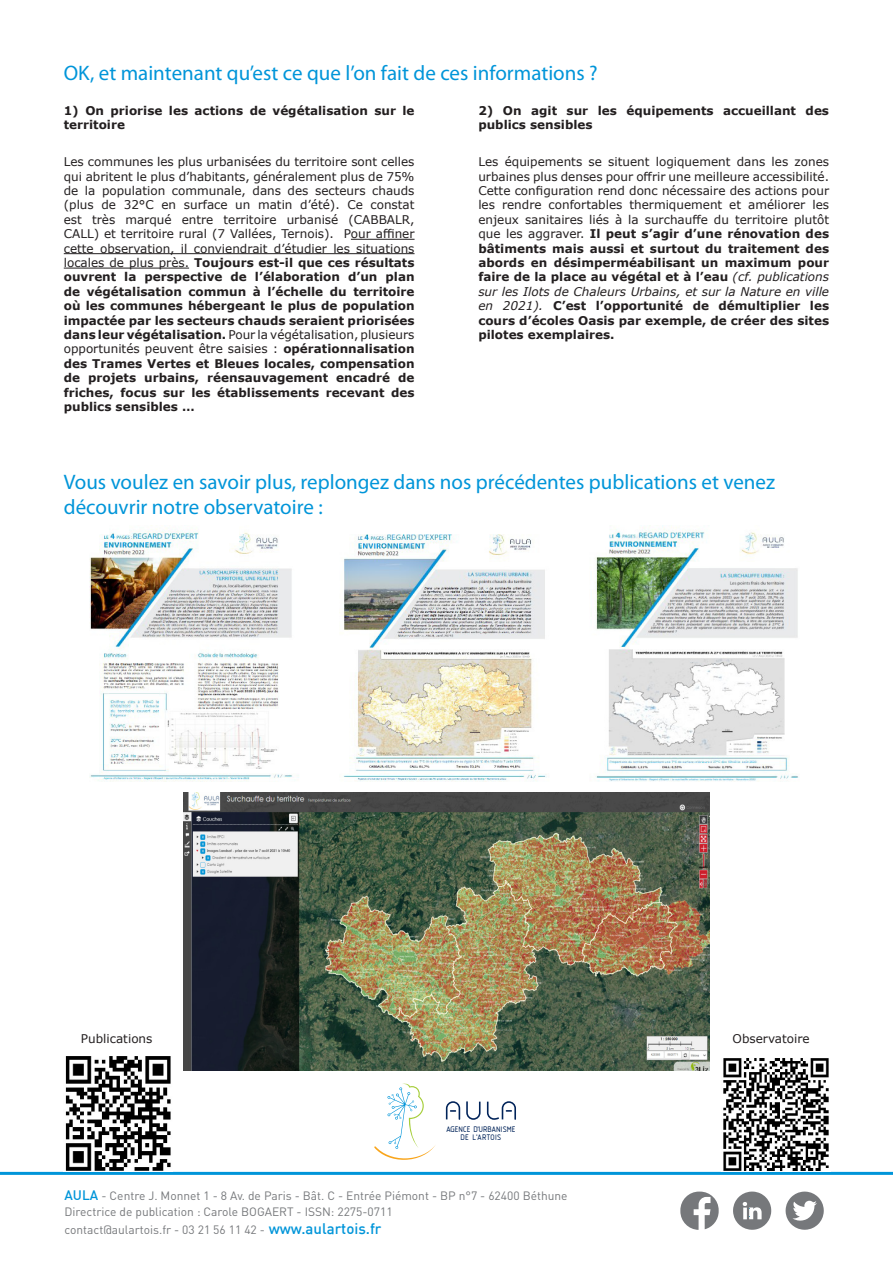
<style>
.page{position:relative;width:893px;height:1263px;background:#fff}
.page>*{position:absolute;margin:0;border:0;box-sizing:border-box;transform-origin:0 0}
.Sous-Partie{font:21px/25.2px "Myriad Pro";color:#0095d9}
.paragraphe{font:12px/14.4px "Verdana";color:#231f20;text-align:justify}
.t1{font:12px "DIN";color:#76787b}
.paragraphe-2{font:700 12px/14.4px "Verdana";color:#231f20}
.t2{font:8.4px/8.4px "Isonorm MN";letter-spacing:.015em;color:#002359;text-align:center}
.s1{font-weight:700}
.s2{font-style:italic}
.s3{font-weight:500;font-size:13.5px;color:#0095d9}
.s4{font-weight:500;font-size:15px;color:#0095d9}
</style>
<div class="page">
<svg style="left:733px;top:1191px;width:38px;height:39px"></svg>
<svg style="left:680px;top:1191px;width:39px;height:39px"></svg>
<svg style="left:786px;top:1191px;width:38px;height:39px"></svg>
<svg style="left:374px;top:1083px;width:62px;height:77px"></svg>
<svg style="left:446px;top:1101px;width:14px;height:19px"></svg>
<svg style="left:466px;top:1101px;width:15px;height:19px"></svg>
<svg style="left:487px;top:1101px;width:29px;height:19px"></svg>
<svg style="left:0;top:1172px;width:893px;height:3px;background:#0999da"></svg>
<hr style="left:351px;top:239px;width:64px;height:1px;background:#231f20">
<hr style="left:64px;top:253px;width:351px;height:1px;background:#231f20">
<hr style="left:64px;top:268px;width:125px;height:1px;background:#231f20">
<img style="left:90px;top:525px;width:709px;height:257px">
<img style="left:184px;top:793px;width:525px;height:277px">
<img style="left:65px;top:1057px;width:106px;height:114px">
<img style="left:723px;top:1058px;width:106px;height:113px">
<p class="Sous-Partie" style="left:64px;top:60px;width:535px">OK, et maintenant qu’est ce que l’on fait de ces informations ?</p>
<p class="paragraphe-2" style="left:64px;top:103px;width:352px">1) On priorise les actions de végétalisation sur le territoire</p>
<p class="paragraphe" style="left:64px;top:155px;width:352px">Les communes les plus urbanisées du territoire sont celles qui abritent le plus d’habitants, généralement plus de 75% de la population communale, dans des secteurs chauds (plus de 32°C en surface un matin d’été). Ce constat est très marqué entre territoire urbanisé (CABBALR, CALL) et territoire rural (7 Vallées, Ternois). Pour affiner cette observation, il conviendrait d’étudier les situations locales de plus près. <span class="s1">Toujours est-il que ces résultats ouvrent la perspective de l’élaboration d’un plan de végétalisation commun à l’échelle du territoire où les communes hébergeant le plus de population impactée par les secteurs chauds seraient priorisées dans leur végétalisation.</span> Pour la végétalisation, plusieurs opportunités peuvent être saisies : <span class="s1">opérationnalisation des Trames Vertes et Bleues locales, compensation de projets urbains, réensauvagement encadré de friches, focus sur les établissements recevant des publics sensibles …</span></p>
<p class="paragraphe-2" style="left:478px;top:103px;width:352px">2) On agit sur les équipements accueillant des publics sensibles</p>
<p class="paragraphe" style="left:478px;top:155px;width:352px">Les équipements se situent logiquement dans les zones urbaines plus denses pour offrir une meilleure accessibilité.<br>Cette configuration rend donc nécessaire des actions pour les rendre confortables thermiquement et améliorer les enjeux sanitaires liés à la surchauffe du territoire plutôt que les aggraver. <span class="s1">Il peut s’agir d’une rénovation des bâtiments mais aussi et surtout du traitement des abords en désimperméabilisant un maximum pour faire de la place au végétal et à l’eau</span> <span class="s2">(cf. publications sur les Ilots de Chaleurs Urbains, et sur la Nature en ville en 2021).</span> <span class="s1">C’est l’opportunité de démultiplier les cours d’écoles Oasis par exemple, de créer des sites pilotes exemplaires.</span></p>
<p class="Sous-Partie" style="left:64px;top:469px;width:713px">Vous voulez en savoir plus, replongez dans nos précédentes publications et venez découvrir notre observatoire :</p>
<p class="paragraphe" style="left:81px;top:1031px;width:73px">Publications</p>
<p class="paragraphe" style="left:733px;top:1031px;width:79px">Observatoire</p>
<p class="t2" style="left:446px;top:1125px;width:71px">AGENCE D'URBANISME<br>DE L'ARTOIS</p>
<p class="t1" style="left:64px;top:1188px;width:505px"><span class="s3">AULA</span> - Centre J. Monnet 1 - 8 Av. de Paris - Bât. C - Entrée Piémont - BP n°7 - 62400 Béthune</p>
<p class="t1" style="left:64px;top:1204px;width:330px">Directrice de publication : Carole BOGAERT - ISSN: 2275-0711</p>
<p class="t1" style="left:64px;top:1222px;width:319px">contact@aulartois.fr - 03 21 56 11 42 - <span class="s4">www.aulartois.fr</span></p>
</div>
